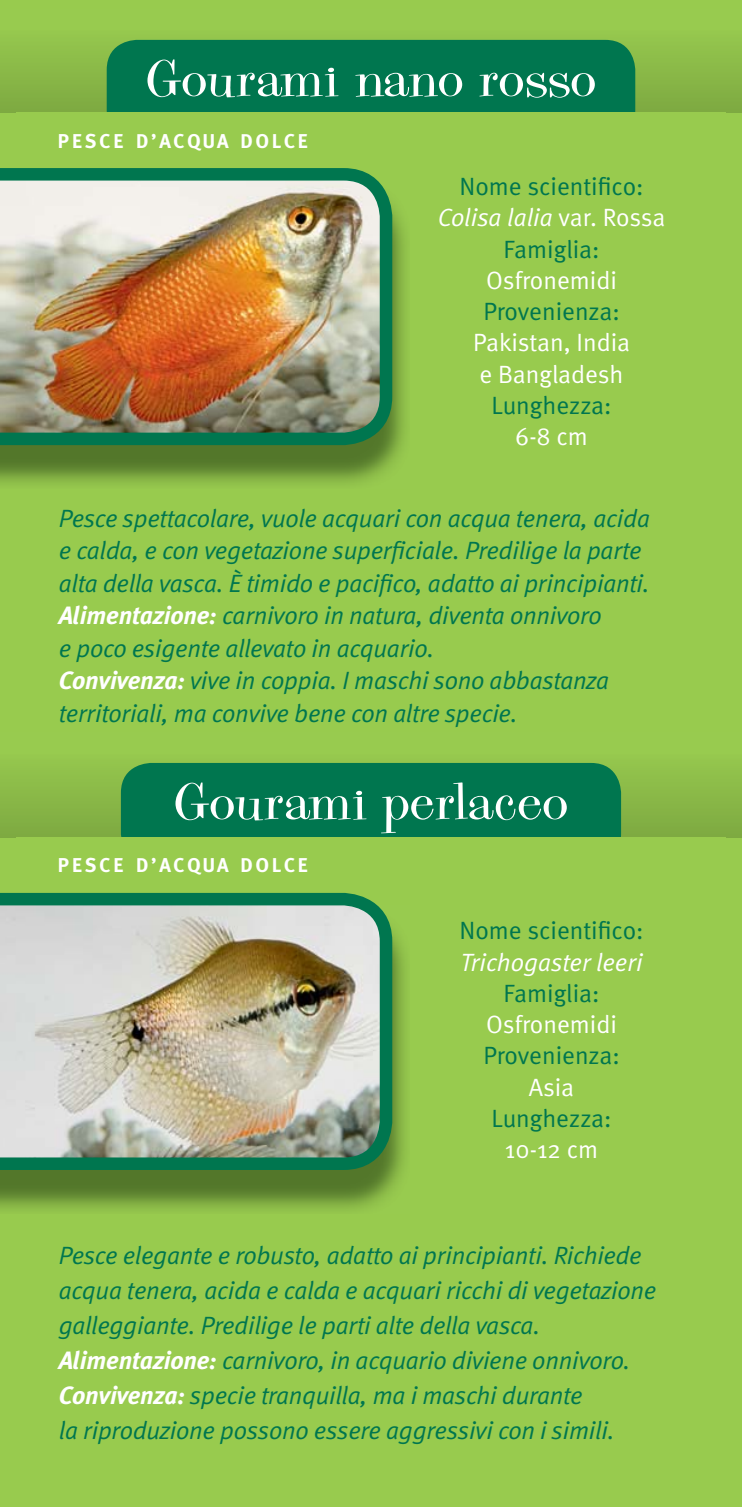
<style>
.page{position:relative;width:742px;height:1507px;background:#fff}
.page>*{position:absolute;margin:0;border:0;box-sizing:border-box;transform-origin:0 0}
.t1{font:55px "Pike";color:#fff;scale:1.3 1}
.t2{font:italic 25px/32.5px "Meta Normal";letter-spacing:-.01em;color:#00764f}
.t3{font:25px/31.2px "Meta Normal";color:#00764f;text-align:center}
.t4{font:25px/31.2px "Meta Normal";color:#fff}
.t5{font:italic 25px "Meta Normal";color:#fff}
.t6{font:700 20px "Meta";letter-spacing:.15em;color:#fff}
.s1{font-style:italic;color:#fff}
.s2{color:#fff}
.s3{font-family:"Meta Plus";font-weight:700;color:#fff}
</style>
<div class="page">
<div style="left:0;top:0;width:741px;height:1506px;background:#98cb4e"></div>
<img style="left:0;top:931px;width:406px;height:279px">
<img style="left:0;top:893px;width:392px;height:277px">
<img style="left:0;top:206px;width:406px;height:278px">
<img style="left:0;top:168px;width:392px;height:277px">
<div style="left:0;top:9px;width:741px;height:103px;background:linear-gradient(to bottom,#9bcf51,#7eaa41)"></div>
<div style="left:107px;top:40px;width:528px;height:100px;background:#00764f;border-radius:30px"></div>
<div style="left:16px;top:112px;width:709px;height:45px;background:#98cb4e"></div>
<div style="left:0;top:732px;width:741px;height:105px;background:linear-gradient(to bottom,#9bcf51,#7da942)"></div>
<div style="left:121px;top:763px;width:499px;height:100px;background:#00764f;border-radius:30px"></div>
<div style="left:16px;top:837px;width:709px;height:44px;background:#98cb4e"></div>
<h1 class="t1" style="left:146px;top:60px;width:348px">Gourami nano rosso</h1>
<p class="t6" style="left:58px;top:133px;width:251px">PESCE D’ACQUA DOLCE</p>
<p class="t3" style="left:437px;top:173px;width:229px">Nome scientifico:<br><span class="s1">Colisa lalia</span> <span class="s2">var. Rossa<br></span>Famiglia:</p>
<p class="t4" style="left:486px;top:266px;width:132px">Osfronemidi</p>
<p class="t3" style="left:483px;top:298px;width:138px">Provenienza:</p>
<p class="t4" style="left:473px;top:329px;width:158px">Pakistan, India e Bangladesh</p>
<p class="t3" style="left:491px;top:391px;width:121px">Lunghezza:</p>
<p class="t4" style="left:515px;top:423px;width:74px">6-8 cm</p>
<p class="t2" style="left:59px;top:504px;width:592px">Pesce spettacolare, vuole acquari con acqua tenera, acida e calda, e con vegetazione superficiale. Predilige la parte alta della vasca. È timido e pacifico, adatto ai principianti.<br><span class="s3">Alimentazione:</span> carnivoro in natura, diventa onnivoro<br>e poco esigente allevato in acquario.<br><span class="s3">Convivenza:</span> vive in coppia. I maschi sono abbastanza territoriali, ma convive bene con altre specie.</p>
<h1 class="t1" style="left:174px;top:782px;width:305px">Gourami perlaceo</h1>
<p class="t6" style="left:58px;top:857px;width:251px">PESCE D’ACQUA DOLCE</p>
<p class="t3" style="left:459px;top:917px;width:185px">Nome scientifico:</p>
<p class="t5" style="left:460px;top:952px;width:184px">Trichogaster leeri</p>
<p class="t3" style="left:503px;top:979px;width:97px">Famiglia:</p>
<p class="t4" style="left:486px;top:1010px;width:132px">Osfronemidi</p>
<p class="t3" style="left:483px;top:1042px;width:138px">Provenienza:</p>
<p class="t4" style="left:528px;top:1073px;width:47px">Asia</p>
<p class="t3" style="left:491px;top:1104px;width:121px">Lunghezza:</p>
<p class="t4" style="left:504px;top:1135px;width:95px">10-12 cm</p>
<p class="t2" style="left:59px;top:1240px;width:598px;line-height:35px">Pesce elegante e robusto, adatto ai principianti. Richiede acqua tenera, acida e calda e acquari ricchi di vegetazione galleggiante. Predilige le parti alte della vasca.<br><span class="s3">Alimentazione:</span> carnivoro, in acquario diviene onnivoro.<br><span class="s3">Convivenza:</span> specie tranquilla, ma i maschi durante<br>la riproduzione possono essere aggressivi con i simili.</p>
</div>
